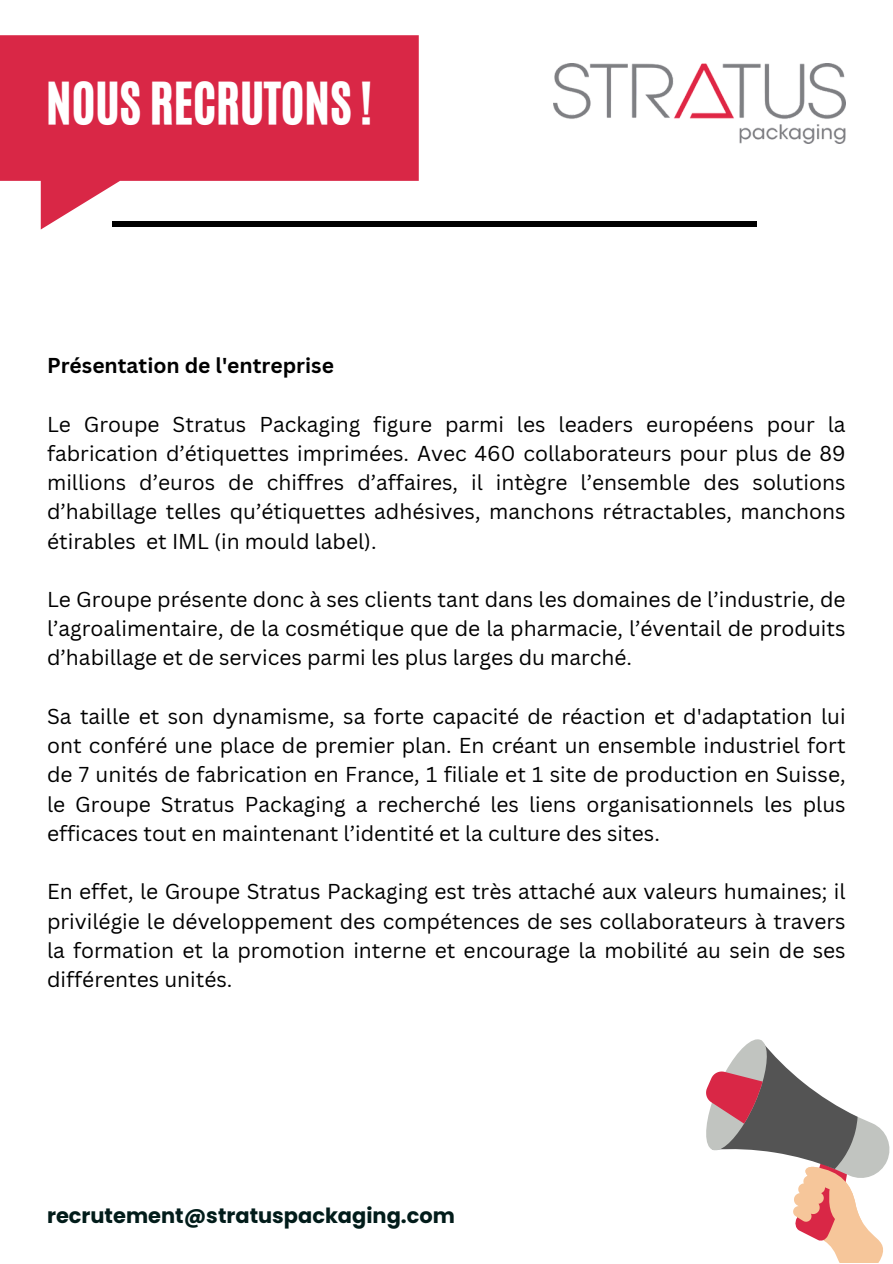
<style>
.page{position:relative;width:893px;height:1264px;background:#fff}
.page>*{position:absolute;margin:0;border:0;box-sizing:border-box;transform-origin:0 0}
.t1{font:48.6px "CA Generated";color:#fff}
.t2{font:21px/29.2px "Canva Sans";color:#000;text-align:justify}
.t3{font:700 21px "Canva Sans";color:#000}
.t4{font:700 20.85px "Poppins";color:#021c1a}
</style>
<div class="page">
<svg style="left:0;top:35px;width:419px;height:194px;fill:#d92746"></svg>
<div style="left:112px;top:221px;width:644px;height:5px;background:#000"></div>
<svg style="left:706px;top:1039px;width:184px;height:223px"></svg>
<img style="left:553px;top:63px;width:292px;height:80px">
<p class="t1" style="left:46px;top:68px;width:327px">NOUS RECRUTONS !</p>
<p class="t3" style="left:47px;top:350px;width:288px">Présentation de l'entreprise</p>
<p class="t2" style="left:47px;top:409px;width:800px">Le Groupe Stratus Packaging figure parmi les leaders européens pour la fabrication d’étiquettes imprimées. Avec 460 collaborateurs pour plus de 89 millions d’euros de chiffres d’affaires, il intègre l’ensemble des solutions d’habillage telles qu’étiquettes adhésives, manchons rétractables, manchons étirables et IML (in mould label).</p>
<p class="t2" style="left:47px;top:584px;width:800px">Le Groupe présente donc à ses clients tant dans les domaines de l’industrie, de l’agroalimentaire, de la cosmétique que de la pharmacie, l’éventail de produits d’habillage et de services parmi les plus larges du marché.</p>
<p class="t2" style="left:47px;top:701px;width:800px">Sa taille et son dynamisme, sa forte capacité de réaction et d'adaptation lui ont conféré une place de premier plan. En créant un ensemble industriel fort de 7 unités de fabrication en France, 1 filiale et 1 site de production en Suisse, le Groupe Stratus Packaging a recherché les liens organisationnels les plus efficaces tout en maintenant l’identité et la culture des sites.</p>
<p class="t2" style="left:47px;top:876px;width:800px">En effet, le Groupe Stratus Packaging est très attaché aux valeurs humaines; il privilégie le développement des compétences de ses collaborateurs à travers la formation et la promotion interne et encourage la mobilité au sein de ses différentes unités.</p>
<p class="t4" style="left:47px;top:1200px;width:409px">recrutement@stratuspackaging.com</p>
</div>
